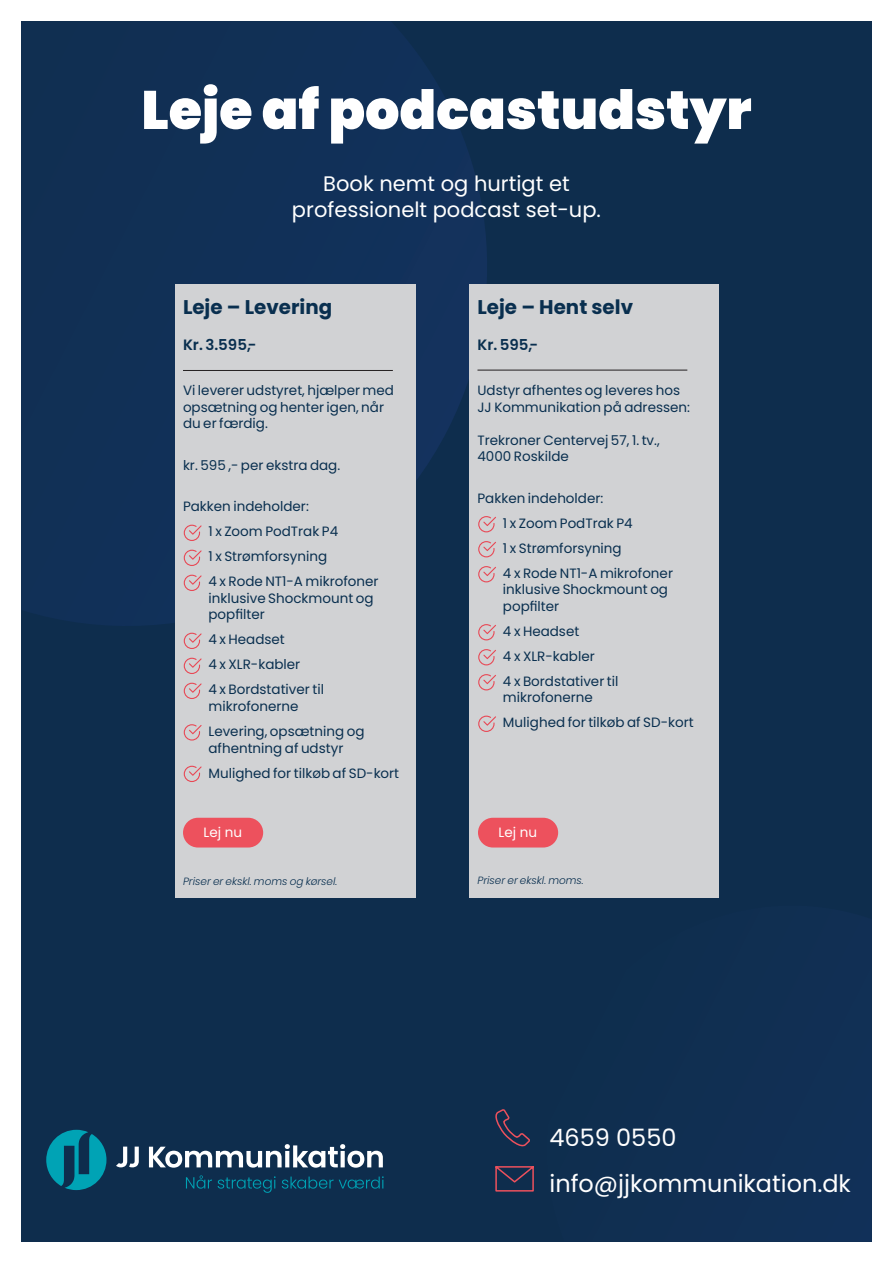
<style>
.page{position:relative;width:893px;height:1263px;background:#fff}
.page>*{position:absolute;margin:0;border:0;box-sizing:border-box;transform-origin:0 0}
.t1{font:900 54px "Poppins";color:#fff}
.t2{font:24px/45.3px "Poppins";color:#fff}
.t3{font:21px/25.5px "Poppins";color:#fff;text-align:center}
.t4{font:700 19.8px "Poppins";color:#092f4f}
.t5{font:600 15px "Poppins";color:#092f4f}
.t6{font:13.5px/25px "Poppins";color:#092f4f}
.t7{font:13.5px "Poppins";color:#fff}
.t8{font:italic 300 10.5px "Poppins";color:#092f4f}
</style>
<div class="page">
<div style="left:21px;top:21px;width:851px;height:1221px;background:#0e2d4d"></div>
<svg style="left:64px;top:22px;width:423px;height:639px"></svg>
<div style="left:825px;top:1151px;width:46px;height:90px;background:#113058"></div>
<svg style="left:46px;top:1130px;width:61px;height:60px"></svg>
<svg style="left:186px;top:1175px;width:26px;height:13px"></svg>
<svg style="left:218px;top:1176px;width:58px;height:17px"></svg>
<svg style="left:282px;top:1176px;width:102px;height:12px"></svg>
<svg style="left:116px;top:1146px;width:23px;height:21px"></svg>
<svg style="left:149px;top:1144px;width:234px;height:24px"></svg>
<svg style="left:495px;top:1109px;width:35px;height:38px"></svg>
<svg style="left:495px;top:1166px;width:39px;height:26px"></svg>
<div style="left:175px;top:284px;width:240px;height:614px;background:#d1d2d4"></div>
<svg style="left:184px;top:525px;width:18px;height:16px"></svg>
<svg style="left:184px;top:550px;width:18px;height:16px"></svg>
<svg style="left:184px;top:575px;width:18px;height:16px"></svg>
<svg style="left:184px;top:633px;width:18px;height:16px"></svg>
<svg style="left:184px;top:658px;width:18px;height:16px"></svg>
<svg style="left:184px;top:683px;width:18px;height:16px"></svg>
<svg style="left:184px;top:724px;width:18px;height:16px"></svg>
<svg style="left:184px;top:766px;width:18px;height:16px"></svg>
<div style="left:183px;top:818px;width:80px;height:29px;background:#ed515d;border-radius:15px"></div>
<hr style="left:183px;top:370px;width:210px;height:1px;background:#231f20">
<div style="left:469px;top:284px;width:249px;height:614px;background:#d1d2d4"></div>
<svg style="left:478px;top:516px;width:18px;height:16px"></svg>
<svg style="left:478px;top:541px;width:18px;height:16px"></svg>
<svg style="left:478px;top:566px;width:18px;height:16px"></svg>
<svg style="left:478px;top:624px;width:18px;height:16px"></svg>
<svg style="left:478px;top:649px;width:18px;height:16px"></svg>
<svg style="left:478px;top:674px;width:18px;height:16px"></svg>
<svg style="left:478px;top:716px;width:18px;height:16px"></svg>
<div style="left:478px;top:818px;width:80px;height:29px;background:#ed515d;border-radius:15px"></div>
<hr style="left:477px;top:370px;width:210px;height:1px;background:#231f20">
<h1 class="t1" style="left:141px;top:79px;width:612px">Leje af podcastudstyr</h1>
<h3 class="t3" style="left:292px;top:171px;width:311px">Book nemt og hurtigt et professionelt podcast set-up.</h3>
<h3 class="t4" style="left:183px;top:296px;width:151px">Leje – Levering</h3>
<p class="t5" style="left:183px;top:336px;width:75px">Kr. 3.595,-</p>
<p class="t6" style="left:183px;top:382px;width:212px;line-height:16.5px">Vi leverer udstyret, hjælper med opsætning og henter igen, når du er færdig.</p>
<p class="t6" style="left:183px;top:453px;width:159px">kr. 595 ,- per ekstra dag.</p>
<p class="t6" style="left:208px;top:494px;width:172px;text-indent:-25px">Pakken indeholder:<br>1 x Zoom PodTrak P4<br>1 x Strømforsyning<br>4 x Rode NT1-A mikrofoner</p>
<p class="t6" style="left:208px;top:590px;width:167px;line-height:16.5px">inklusive Shockmount og popfilter</p>
<p class="t6" style="left:208px;top:627px;width:117px">4 x Headset<br>4 x XLR-kabler<br>4 x Bordstativer til</p>
<p class="t6" style="left:208px;top:694px;width:158px">mikrofonerne<br>Levering, opsætning og</p>
<p class="t6" style="left:208px;top:735px;width:192px">afhentning af udstyr<br>Mulighed for tilkøb af SD-kort</p>
<h3 class="t4" style="left:477px;top:296px;width:157px">Leje – Hent selv</h3>
<p class="t5" style="left:477px;top:336px;width:62px">Kr. 595,-</p>
<p class="t6" style="left:477px;top:382px;width:214px;line-height:16.5px">Udstyr afhentes og leveres hos<br>JJ Kommunikation på adressen:</p>
<p class="t6" style="left:477px;top:432px;width:184px;line-height:16.5px">Trekroner Centervej 57, 1. tv.,<br>4000 Roskilde</p>
<p class="t6" style="left:503px;top:486px;width:172px;text-indent:-25px">Pakken indeholder:<br>1 x Zoom PodTrak P4<br>1 x Strømforsyning<br>4 x Rode NT1-A mikrofoner</p>
<p class="t6" style="left:503px;top:581px;width:167px;line-height:16.5px">inklusive Shockmount og popfilter</p>
<p class="t6" style="left:503px;top:619px;width:117px">4 x Headset<br>4 x XLR-kabler<br>4 x Bordstativer til</p>
<p class="t6" style="left:503px;top:685px;width:192px">mikrofonerne<br>Mulighed for tilkøb af SD-kort</p>
<p class="t7" style="left:204px;top:824px;width:40px">Lej nu</p>
<p class="t7" style="left:498px;top:824px;width:40px">Lej nu</p>
<p class="t8" style="left:183px;top:875px;width:156px">Priser er ekskl. moms og kørsel.</p>
<p class="t8" style="left:477px;top:875px;width:108px">Priser er ekskl. moms.</p>
<h2 class="t2" style="left:549px;top:1115px;width:303px">4659 0550 info@jjkommunikation.dk</h2>
</div>
